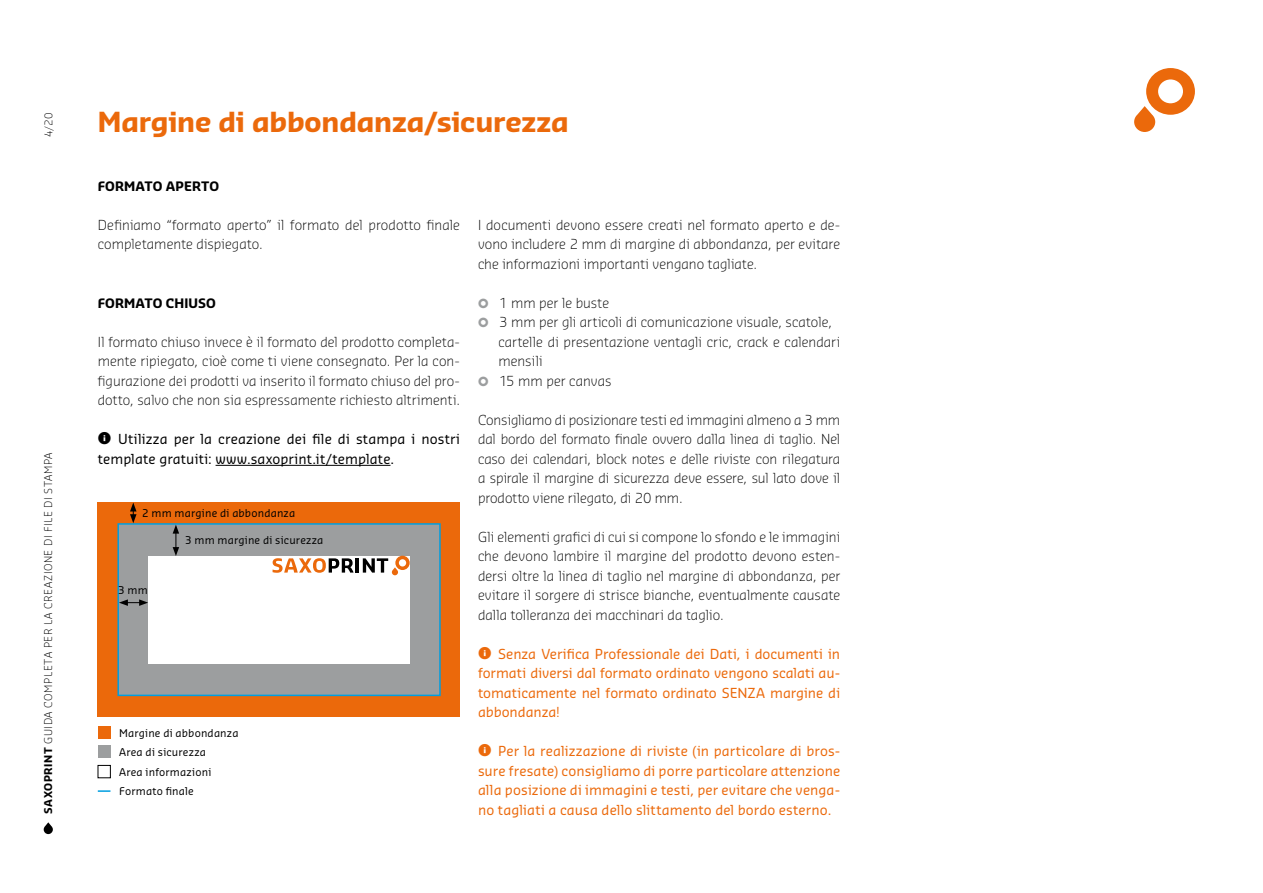
<style>
.page{position:relative;width:1263px;height:893px;background:#fff}
.page>*{position:absolute;margin:0;border:0;box-sizing:border-box;transform-origin:0 0}
.t1{font:700 27px "Sansa Pro";letter-spacing:-.005em;color:#eb690b}
.t2{font:300 13.5px/19.5px "Sansa Pro";letter-spacing:.005em;color:#000;text-align:justify}
.t3{font:13.5px/19.5px "Sansa Pro";color:#eb690b;text-align:justify}
.t4{font:13.5px/19.5px "Sansa Pro";letter-spacing:.01em;color:#000}
.t5{font:700 12.75px "Sansa Pro";letter-spacing:.01em;color:#000}
.t6{font:10.5px/19.5px "Sansa Pro";letter-spacing:.02em;color:#000}
.t7{font:300 10.5px "Sansa Pro";letter-spacing:.055em;color:#000}
.s1{font-weight:700}
</style>
<div class="page">
<svg style="left:44px;top:822px;width:9px;height:12px"></svg>
<svg style="left:1134px;top:68px;width:61px;height:64px"></svg>
<hr style="left:216px;top:465px;width:174px;height:1px;background:#000">
<div style="left:98px;top:726px;width:13px;height:13px;background:#eb690b"></div>
<div style="left:98px;top:745px;width:13px;height:13px;background:#9c9e9f"></div>
<div style="left:98px;top:765px;width:13px;height:13px;border:1px solid #000"></div>
<div style="left:98px;top:503px;width:362px;height:214px;background:#eb690b"></div>
<div style="left:117px;top:523px;width:324px;height:173px;background:#9c9e9f;border:2px solid #009ee0"></div>
<div style="left:148px;top:556px;width:262px;height:107px;background:#fff"></div>
<svg style="left:119px;top:599px;width:29px;height:7px"></svg>
<svg style="left:98px;top:790px;width:12px;height:2px"></svg>
<svg style="left:130px;top:503px;width:7px;height:20px"></svg>
<svg style="left:173px;top:525px;width:6px;height:31px"></svg>
<svg style="left:273px;top:556px;width:137px;height:20px"></svg>
<p class="t7" style="left:41px;top:137px;width:26px;rotate:-90deg">4/20</p>
<p class="t7" style="left:41px;top:814px;width:363px;rotate:-90deg"><span class="s1">SAXOPRINT</span> GUIDA COMPLETA PER LA CREAZIONE DI FILE DI STAMPA</p>
<h1 class="t1" style="left:98px;top:103px;width:472px">Margine di abbondanza/sicurezza</h1>
<p class="t5" style="left:98px;top:177px;width:123px">FORMATO APERTO</p>
<p class="t2" style="left:98px;top:215px;width:364px">Definiamo “formato aperto” il formato del prodotto finale completamente dispiegato.</p>
<p class="t5" style="left:98px;top:294px;width:120px">FORMATO CHIUSO</p>
<p class="t2" style="left:98px;top:332px;width:364px">Il formato chiuso invece è il formato del prodotto completa&shy;mente ripiegato, cioè come ti viene consegnato. Per la con&shy;figurazione dei prodotti va inserito il formato chiuso del pro&shy;dotto, salvo che non sia espressamente richiesto altrimenti.</p>
<p class="t4" style="left:98px;top:429px;width:364px;text-indent:20px">Utilizza per la creazione dei file di stampa i nostri template gratuiti: www.saxoprint.it/template.</p>
<p class="t6" style="left:142px;top:504px;width:154px">2 mm margine di abbondanza</p>
<p class="t6" style="left:185px;top:530px;width:140px">3 mm margine di sicurezza</p>
<p class="t6" style="left:118px;top:581px;width:31px">3 mm</p>
<p class="t6" style="left:119px;top:723px;width:121px">Margine di abbondanza<br>Area di sicurezza<br>Area informazioni<br>Formato finale</p>
<p class="t2" style="left:478px;top:215px;width:364px">I documenti devono essere creati nel formato aperto e de&shy;vono includere 2 mm di margine di abbondanza, per evitare che informazioni importanti vengano tagliate.</p>
<p class="t2" style="left:498px;top:293px;width:343px;text-align:left">1 mm per le buste<br>3 mm per gli articoli di comunicazione visuale, scatole, cartelle di presentazione ventagli cric, crack e calendari mensili<br>15 mm per canvas</p>
<p class="t2" style="left:478px;top:410px;width:364px">Consigliamo di posizionare testi ed immagini almeno a 3 mm dal bordo del formato finale ovvero dalla linea di taglio. Nel caso dei calendari, block notes e delle riviste con rilegatura a spirale il margine di sicurezza deve essere, sul lato dove il prodotto viene rilegato, di 20 mm.</p>
<p class="t2" style="left:478px;top:527px;width:364px">Gli elementi grafici di cui si compone lo sfondo e le immagini che devono lambire il margine del prodotto devono esten&shy;dersi oltre la linea di taglio nel margine di abbondanza, per evitare il sorgere di strisce bianche, eventualmente causate dalla tolleranza dei macchinari da taglio.</p>
<p class="t3" style="left:478px;top:644px;width:364px;text-indent:20px">Senza Verifica Professionale dei Dati, i documenti in formati diversi dal formato ordinato vengono scalati au&shy;tomaticamente nel formato ordinato SENZA margine di abbondanza!</p>
<p class="t3" style="left:478px;top:741px;width:364px;text-indent:20px">Per la realizzazione di riviste (in particolare di bros&shy;sure fresate) consigliamo di porre particolare attenzione alla posizione di immagini e testi, per evitare che venga&shy;no tagliati a causa dello slittamento del bordo esterno.</p>
</div>
